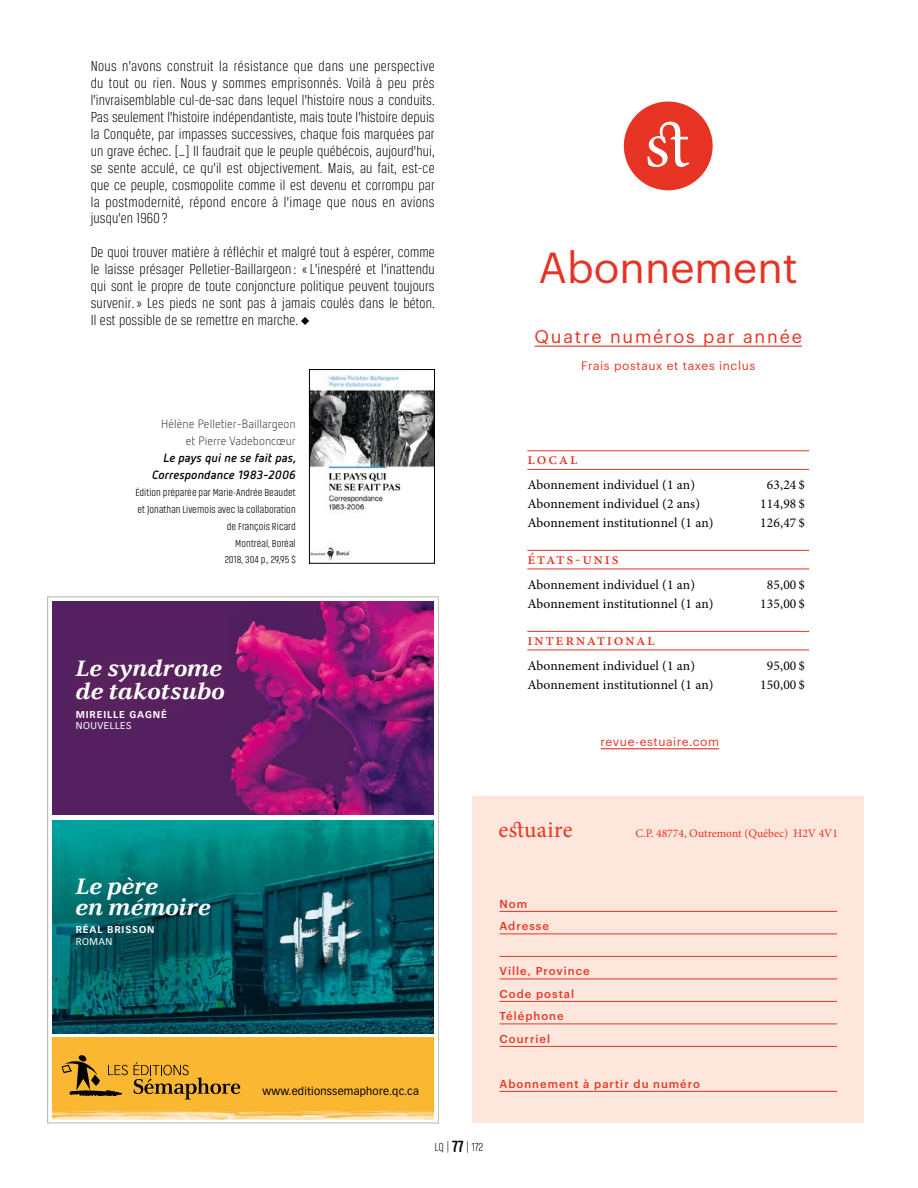
<style>
.page{position:relative;width:918px;height:1188px;background:#fff}
.page>*{position:absolute;margin:0;border:0;box-sizing:border-box;transform-origin:0 0}
.t1{font:42.45px "Graphik";color:#e63323}
.t2{font:italic 700 23.4px/20.2px "Celeste ST";letter-spacing:-.01em;color:#fff}
.t3{font:23.1px "Minion Pro";letter-spacing:.02em;color:#e63323}
.t4{font:18px "Graphik";letter-spacing:.1em;color:#e63323}
.t5{font:500 16.5px "Minion Pro";letter-spacing:.1em;color:#e63323}
.t6{font:300 15.45px/17px "Breuer Condensed";letter-spacing:.01em;color:#000;text-align:justify}
.t7{font:13.5px "Minion Pro";letter-spacing:.005em;color:#000}
.t8{font:300 12px/17px "Netto OT";letter-spacing:.005em;color:#000;text-align:right}
.t9{font:italic 700 12px/17px "Netto OT";letter-spacing:.005em;color:#000;text-align:right}
.t10{font:12px "Graphik";letter-spacing:.05em;color:#e63323}
.t11{font:200 12px "Akhand Soft";color:#000}
.t12{font:11.7px "Minion Pro";color:#e63323}
.t13{font:500 11.25px/22.5px "Graphik";letter-spacing:.09em;color:#e63323}
.t14{font:10.8px "Vectora LT Std";letter-spacing:.02em;color:#000}
.t15{font:300 10.5px/17px "Akhand Soft";letter-spacing:.005em;color:#000;text-align:right}
.t16{font:700 9.75px "Vectora LT Std";letter-spacing:.09em;color:#fff}
.t17{font:9.75px "Vectora LT Std";letter-spacing:.05em;color:#fff}
.s1{font-family:"Monotype Sorts";font-weight:400;font-size:11.25px}
.s2{font-weight:700;font-size:16.5px}
</style>
<div class="page">
<img style="left:311px;top:375px;width:122px;height:186px">
<div style="left:309px;top:369px;width:126px;height:194px;border:1px solid #000"></div>
<img style="left:53px;top:1038px;width:381px;height:81px">
<svg style="left:134px;top:1062px;width:106px;height:37px;background:#ce9629"></svg>
<svg style="left:62px;top:1055px;width:66px;height:42px;background:#be8b25"></svg>
<img style="left:53px;top:820px;width:381px;height:213px">
<img style="left:53px;top:602px;width:381px;height:213px">
<div style="left:48px;top:633px;width:204px;height:125px;background:#55205f"></div>
<div style="left:472px;top:797px;width:392px;height:326px;background:#fde6db"></div>
<svg style="left:624px;top:102px;width:89px;height:88px"></svg>
<hr style="left:535px;top:346px;width:267px;height:1px;background:#e63323">
<hr style="left:527px;top:450px;width:282px;height:1px;background:#e63323">
<hr style="left:527px;top:469px;width:282px;height:1px;background:#e63323">
<hr style="left:527px;top:550px;width:282px;height:1px;background:#e63323">
<hr style="left:527px;top:569px;width:282px;height:1px;background:#e63323">
<hr style="left:527px;top:631px;width:282px;height:1px;background:#e63323">
<hr style="left:527px;top:650px;width:282px;height:1px;background:#e63323">
<hr style="left:601px;top:748px;width:118px;height:1px;background:#e63323">
<hr style="left:500px;top:911px;width:337px;height:1px;background:#e63323">
<hr style="left:500px;top:934px;width:337px;height:1px;background:#e63323">
<hr style="left:500px;top:956px;width:337px;height:1px;background:#e63323">
<hr style="left:500px;top:979px;width:337px;height:1px;background:#e63323">
<hr style="left:500px;top:1001px;width:337px;height:1px;background:#e63323">
<hr style="left:500px;top:1024px;width:337px;height:1px;background:#e63323">
<hr style="left:500px;top:1046px;width:337px;height:1px;background:#e63323">
<hr style="left:500px;top:1091px;width:337px;height:1px;background:#e63323">
<p class="t6" style="left:91px;top:57px;width:346px">Nous n’avons construit la résistance que dans une perspective du tout ou rien. Nous y sommes emprisonnés. Voilà à peu près l’invraisemblable cul-de-sac dans lequel l’histoire nous a conduits.<br>Pas seulement l’histoire indépendantiste, mais toute l’histoire depuis la Conquête, par impasses successives, chaque fois marquées par un grave échec. […] Il faudrait que le peuple québécois, aujourd’hui, se sente acculé, ce qu’il est objectivement. Mais, au fait, est-ce que ce peuple, cosmopolite comme il est devenu et corrompu par la postmodernité, répond encore à l’image que nous en avions jusqu’en 1960 ?</p>
<p class="t6" style="left:91px;top:244px;width:346px">De quoi trouver matière à réfléchir et malgré tout à espérer, comme le laisse présager Pelletier-Baillargeon : «L’inespéré et l’inattendu qui sont le propre de toute conjoncture politique peuvent toujours survenir.» Les pieds ne sont pas à jamais coulés dans le béton.<br>Il est possible de se remettre en marche. <span class="s1">u</span></p>
<p class="t8" style="left:161px;top:415px;width:136px">Hélène Pelletier-Baillargeon et Pierre Vadeboncœur</p>
<p class="t9" style="left:152px;top:449px;width:146px">Le pays qui ne se fait pas,<br>Correspondance 1983-2006</p>
<p class="t15" style="left:135px;top:484px;width:162px">Édition préparée par Marie-Andrée Beaudet et Jonathan Livernois avec la collaboration de François Ricard<br>Montréal, Boréal<br>2018, 304 p., 29,95 $</p>
<h2 class="t2" style="left:76px;top:658px;width:151px;line-height:22.5px">Le syndrome de takotsubo</h2>
<p class="t16" style="left:76px;top:708px;width:93px">MIREILLE GAGNÉ</p>
<p class="t17" style="left:76px;top:720px;width:57px">NOUVELLES</p>
<h1 class="t1" style="left:539px;top:236px;width:261px">Abonnement</h1>
<p class="t4" style="left:535px;top:323px;width:269px">Quatre numéros par année</p>
<p class="t10" style="left:581px;top:356px;width:175px">Frais postaux et taxes inclus</p>
<p class="t5" style="left:527px;top:448px;width:52px">local</p>
<p class="t7" style="left:527px;top:476px;width:169px">Abonnement individuel (1 an)</p>
<p class="t7" style="left:767px;top:476px;width:39px">63,24 $</p>
<p class="t7" style="left:527px;top:495px;width:174px">Abonnement individuel (2 ans)</p>
<p class="t7" style="left:760px;top:495px;width:46px">114,98 $</p>
<p class="t7" style="left:527px;top:513px;width:188px">Abonnement institutionnel (1 an)</p>
<p class="t7" style="left:760px;top:513px;width:46px">126,47 $</p>
<p class="t5" style="left:527px;top:547px;width:93px">états-unis</p>
<p class="t7" style="left:527px;top:576px;width:169px">Abonnement individuel (1 an)</p>
<p class="t7" style="left:767px;top:576px;width:39px">85,00 $</p>
<p class="t7" style="left:527px;top:594px;width:188px">Abonnement institutionnel (1 an)</p>
<p class="t7" style="left:760px;top:594px;width:46px">135,00 $</p>
<p class="t5" style="left:527px;top:628px;width:129px">international</p>
<p class="t7" style="left:527px;top:657px;width:169px">Abonnement individuel (1 an)</p>
<p class="t7" style="left:767px;top:657px;width:39px">95,00 $</p>
<p class="t7" style="left:527px;top:675px;width:188px">Abonnement institutionnel (1 an)</p>
<p class="t7" style="left:760px;top:675px;width:46px">150,00 $</p>
<p class="t10" style="left:601px;top:732px;width:120px">revue-estuaire.com</p>
<h2 class="t2" style="left:76px;top:877px;width:137px">Le père<br>en mémoire</h2>
<p class="t16" style="left:76px;top:924px;width:80px">RÉAL BRISSON</p>
<p class="t17" style="left:76px;top:936px;width:38px">ROMAN</p>
<h3 class="t3" style="left:498px;top:814px;width:76px">estuaire</h3>
<p class="t12" style="left:636px;top:825px;width:204px">C.P. 48774, Outremont (Québec) H2V 4V1</p>
<p class="t14" style="left:262px;top:1084px;width:158px">www.editionssemaphore.qc.ca</p>
<p class="t13" style="left:500px;top:891px;width:51px">Nom<br>Adresse</p>
<p class="t13" style="left:500px;top:959px;width:92px">Ville, Province<br>Code postal<br>Téléphone<br>Courriel</p>
<p class="t13" style="left:500px;top:1071px;width:202px">Abonnement à partir du numéro</p>
<p class="t11" style="left:435px;top:1141px;width:50px">LQ | <span class="s2">77</span> | 172</p>
</div>
